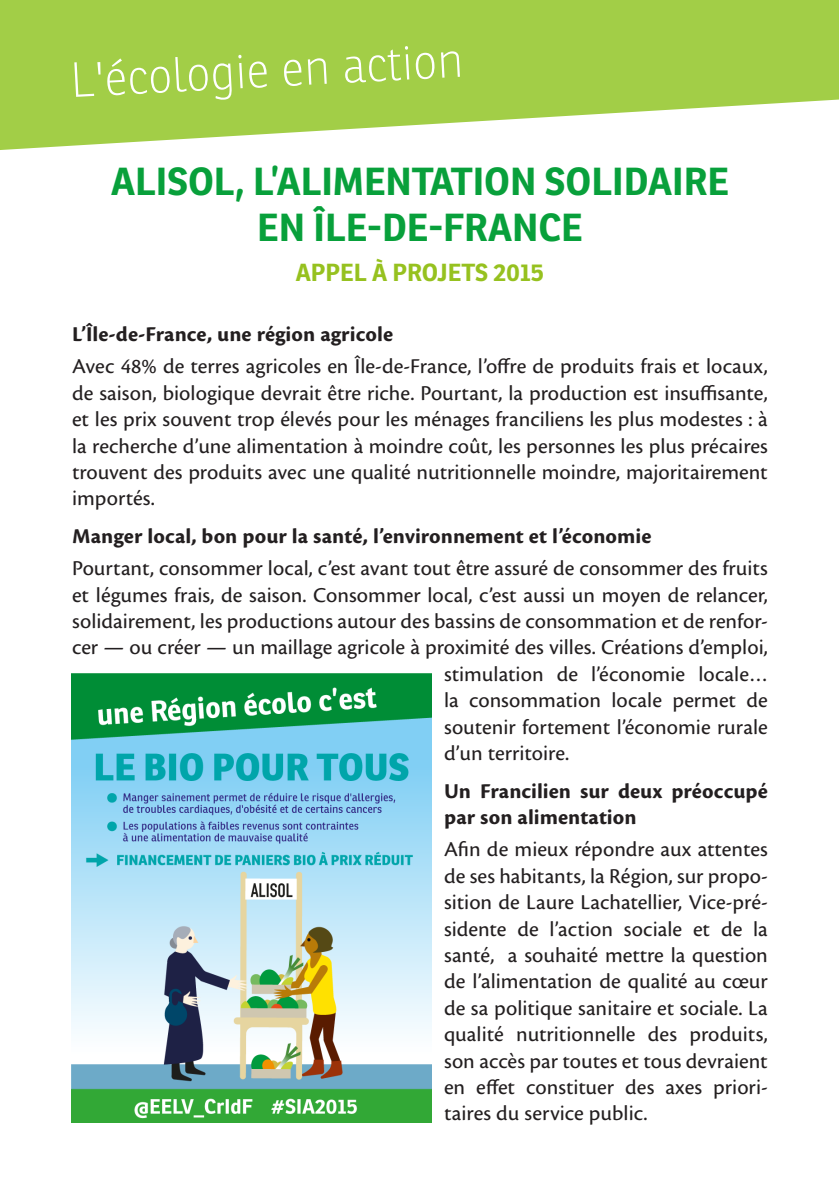
<style>
.page{position:relative;width:840px;height:1191px;background:#fff}
.page>*{position:absolute;margin:0;border:0;box-sizing:border-box;transform-origin:0 0}
.t1{font:100 48px "Ronnia";color:#fff}
.t2{font:700 38px/45.6px "Ronnia";color:#08a03b;text-align:center}
.t3{font:700 24px "Ronnia";color:#96c11f}
.t4{font:22px/26.4px "Cronos Pro Capt";color:#231f20;text-align:justify}
.t5{font:22px/26.4px "Cronos Pro Bold Capt";letter-spacing:.005em;color:#231f20}
</style>
<div class="page">
<svg style="left:0;top:1px;width:838px;height:149px;fill:#a2ce47"></svg>
<img style="left:72px;top:674px;width:359px;height:449px">
<h1 class="t1" style="left:69px;top:52px;width:395px;rotate:-3deg">L'écologie en action</h1>
<h2 class="t2" style="left:111px;top:158px;width:619px">ALISOL, L’ALIMENTATION SOLIDAIRE<br>EN ÎLE-DE-FRANCE</h2>
<p class="t3" style="left:295px;top:257px;width:250px">APPEL À PROJETS 2015</p>
<p class="t5" style="left:72px;top:322px;width:322px">L’Île-de-France, une région agricole</p>
<p class="t4" style="left:72px;top:353px;width:697px">Avec 48% de terres agricoles en Île-de-France, l’offre de produits frais et locaux, de saison, biologique devrait être riche. Pourtant, la production est insuffisante, et les prix souvent trop élevés pour les ménages franciliens les plus modestes : à la recherche d’une alimentation à moindre coût, les personnes les plus précaires trouvent des produits avec une qualité nutritionnelle moindre, majoritairement importés.</p>
<p class="t5" style="left:72px;top:523px;width:580px">Manger local, bon pour la santé, l’environnement et l’économie</p>
<p class="t4" style="left:72px;top:555px;width:697px">Pourtant, consommer local, c’est avant tout être assuré de consommer des fruits</p>
<p class="t4" style="left:72px;top:582px;width:696px">et légumes frais, de saison. Consommer local, c’est aussi un moyen de relancer,</p>
<p class="t4" style="left:72px;top:608px;width:697px">solidairement, les productions autour des bassins de consommation et de renfor-</p>
<p class="t4" style="left:72px;top:634px;width:697px">cer — ou créer — un maillage agricole à proximité des villes. Créations d’emploi,</p>
<p class="t4" style="left:444px;top:661px;width:325px">stimulation de l’économie locale…</p>
<p class="t4" style="left:444px;top:687px;width:325px">la consommation locale permet de</p>
<p class="t4" style="left:444px;top:714px;width:325px">soutenir fortement l’économie rurale</p>
<p class="t4" style="left:444px;top:740px;width:127px">d’un territoire.</p>
<p class="t5" style="left:444px;top:778px;width:325px">Un Francilien sur deux préoccupé par son alimentation</p>
<p class="t4" style="left:444px;top:836px;width:325px">Afin de mieux répondre aux attentes de ses habitants, la Région, sur propo&shy;sition de Laure Lachatellier, Vice-pré&shy;sidente de l’action sociale et de la santé, a souhaité mettre la question de l’alimentation de qualité au cœur de sa politique sanitaire et sociale. La qualité nutritionnelle des produits, son accès par toutes et tous devraient en effet constituer des axes priori&shy;taires du service public.</p>
</div>
